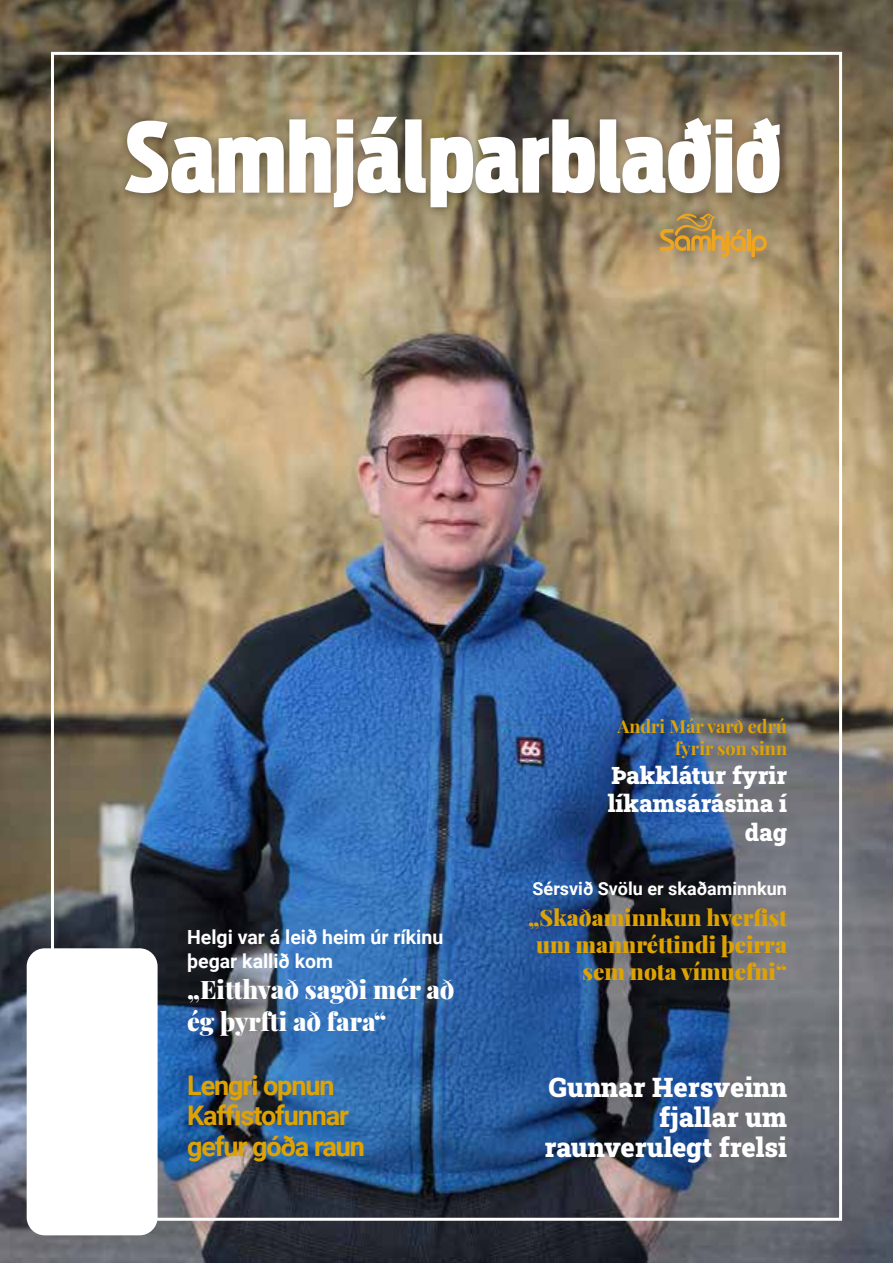
<style>
.page{position:relative;width:893px;height:1263px;background:#fff}
.page>*{position:absolute;margin:0;border:0;box-sizing:border-box;transform-origin:0 0}
.t1{font:900 96px "Antenna Extra Cond";color:#fff}
.t2{font:900 27px/30px "Roboto Slab";color:#fff;text-align:right}
.t3{font:700 27px/30px "Roboto";letter-spacing:-.04em;color:#dea303}
.t4{font:900 25.5px/31.5px "Playfair Display";color:#fff}
.t5{font:900 24px/28.5px "Roboto Slab";color:#fff;text-align:right}
.t6{font:900 22.5px/27px "Playfair Display";color:#dea303;text-align:right}
.t7{font:700 19.5px/24px "Roboto";color:#fff}
.t8{font:700 18px/22.5px "Playfair Display";color:#dea303;text-align:right}
.t9{font:700 18px "Roboto";color:#fff}
</style>
<div class="page">
<img style="left:0;top:0;width:893px;height:1263px">
<svg style="left:660px;top:217px;width:107px;height:40px;background:#b89555"></svg>
<hr style="left:747px;top:229px;width:3px;height:22px;background:#f0a51f">
<div style="left:118px;top:111px;width:672px;height:106px;background:#000;opacity:.35"></div>
<div style="left:27px;top:948px;width:131px;height:287px;background:#fff;border-radius:18px"></div>
<h1 class="t1" style="left:124px;top:100px;width:658px">Samhjálparblaðið</h1>
<p class="t7" style="left:187px;top:924px;width:258px">Helgi var á leið heim úr ríkinu þegar kallið kom</p>
<p class="t4" style="left:187px;top:972px;width:269px">„Eitthvað sagði mér að ég þyrfti að fara“</p>
<p class="t3" style="left:187px;top:1070px;width:179px">Lengri opnun<br>Kaffistofunnar gefur góða raun</p>
<p class="t8" style="left:617px;top:713px;width:171px">Andri Már varð edrú fyrir son sinn</p>
<p class="t5" style="left:608px;top:760px;width:181px">Þakklátur fyrir líkamsárásina í dag</p>
<p class="t9" style="left:533px;top:876px;width:256px">Sérsvið Svölu er skaðaminnkun</p>
<p class="t6" style="left:528px;top:902px;width:260px">„Skaðaminnkun hverfist um mannréttindi þeirra sem nota vímuefni“</p>
<p class="t2" style="left:544px;top:1071px;width:244px">Gunnar Hersveinn fjallar um raunverulegt frelsi</p>
</div>
